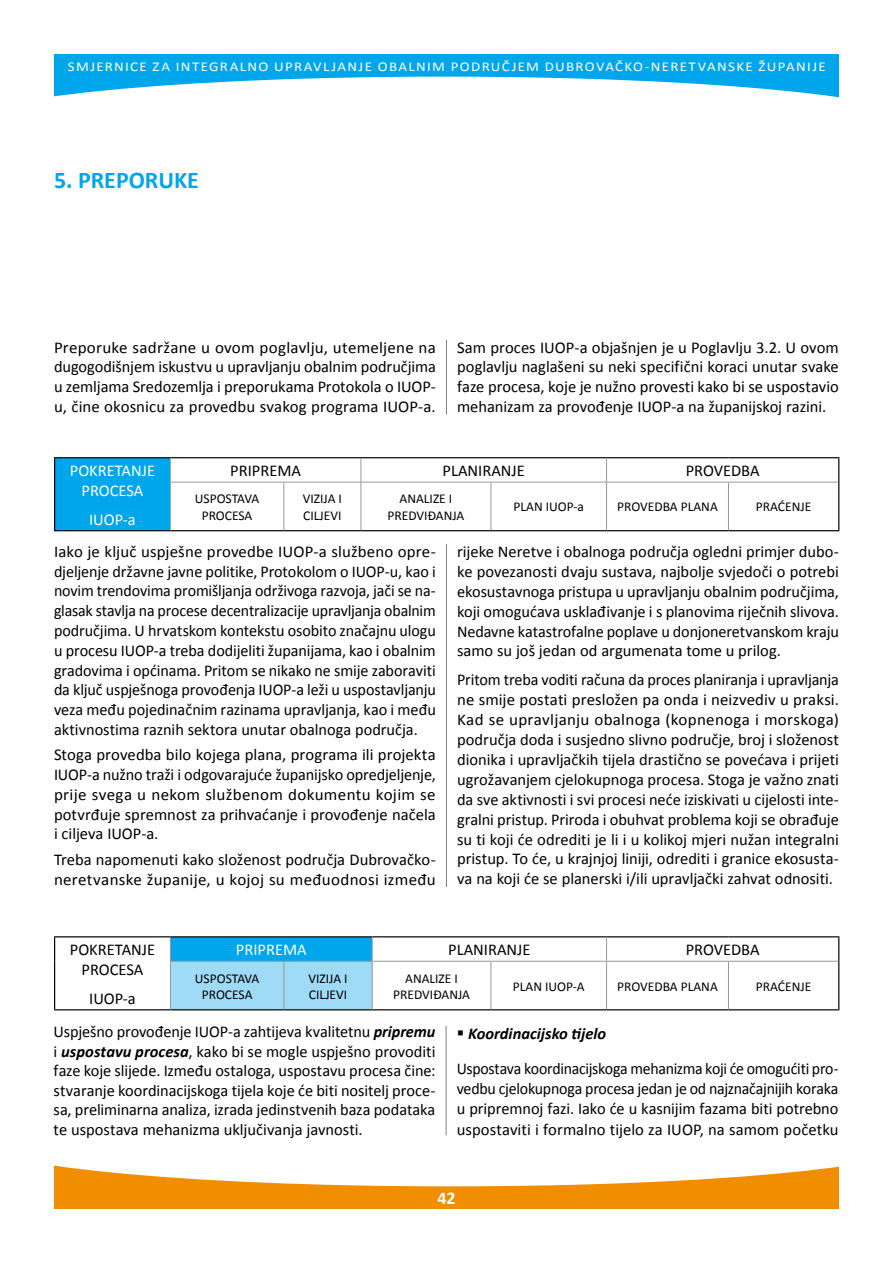
<style>
.page{position:relative;width:893px;height:1263px;background:#fff}
.page>*{position:absolute;margin:0;border:0;box-sizing:border-box;transform-origin:0 0}
.t1{font:700 24px "Calibri";color:#00a6eb}
.t2{font:700 18px "Calibri";color:#fff}
.t3{font:16.5px/19.8px "Calibri";color:#000;text-align:justify}
.t4{font:16.5px/20.2px "Calibri";color:#000;text-align:justify;scale:.96 1}
.t5{font:16.5px/35.1px "Calibri";letter-spacing:-.02em;color:#000;scale:.96 1}
.t6{font:16.5px/19.8px "Calibri";color:#fff;text-align:center}
.t7{font:13.5px/16.2px "Calibri";color:#000;text-align:center}
.t8{font:13.5px "Calibri";letter-spacing:.085em;color:#fff;scale:1.11 1}
.s1{font-weight:700;font-style:italic}
</style>
<div class="page">
<div style="left:54px;top:54px;width:785px;height:75px;background:#00a6eb"></div>
<svg style="left:54px;top:77px;width:785px;height:52px;background:#e3f5fc"></svg>
<div style="left:54px;top:1134px;width:785px;height:75px;background:#f18e00"></div>
<div style="left:54px;top:1091px;width:785px;height:95px;background:#fff"></div>
<hr style="left:446px;top:340px;width:1px;height:75px;background:#818084">
<hr style="left:446px;top:544px;width:1px;height:343px;background:#818084">
<hr style="left:446px;top:1026px;width:1px;height:109px;background:#818084">
<div style="left:55px;top:458px;width:115px;height:73px;background:#00a6eb"></div>
<hr style="left:54px;top:457px;width:116px;height:1px;background:#000">
<svg style="left:54px;top:458px;width:1px;height:24px"></svg>
<hr style="left:54px;top:482px;width:1px;height:48px;background:#000">
<hr style="left:170px;top:457px;width:114px;height:1px;background:#000">
<hr style="left:284px;top:457px;width:77px;height:1px;background:#000">
<hr style="left:361px;top:457px;width:130px;height:1px;background:#000">
<hr style="left:491px;top:457px;width:116px;height:1px;background:#000">
<hr style="left:607px;top:457px;width:121px;height:1px;background:#000">
<hr style="left:728px;top:457px;width:111px;height:1px;background:#000">
<hr style="left:838px;top:482px;width:1px;height:48px;background:#000">
<hr style="left:170px;top:530px;width:114px;height:1px;background:#000">
<hr style="left:284px;top:530px;width:77px;height:1px;background:#000">
<hr style="left:361px;top:530px;width:130px;height:1px;background:#000">
<hr style="left:491px;top:530px;width:116px;height:1px;background:#000">
<hr style="left:607px;top:530px;width:121px;height:1px;background:#000">
<hr style="left:728px;top:530px;width:111px;height:1px;background:#000">
<hr style="left:54px;top:530px;width:116px;height:1px;background:#000">
<svg style="left:170px;top:458px;width:1px;height:24px"></svg>
<svg style="left:361px;top:458px;width:1px;height:24px"></svg>
<svg style="left:606px;top:458px;width:1px;height:24px"></svg>
<hr style="left:170px;top:482px;width:114px;height:1px;background:#98989c">
<hr style="left:170px;top:482px;width:1px;height:48px;background:#98989c">
<hr style="left:284px;top:482px;width:77px;height:1px;background:#98989c">
<hr style="left:283px;top:482px;width:1px;height:48px;background:#98989c">
<hr style="left:361px;top:482px;width:130px;height:1px;background:#98989c">
<hr style="left:361px;top:482px;width:1px;height:48px;background:#98989c">
<hr style="left:491px;top:482px;width:116px;height:1px;background:#98989c">
<hr style="left:491px;top:482px;width:1px;height:48px;background:#98989c">
<hr style="left:607px;top:482px;width:121px;height:1px;background:#98989c">
<hr style="left:606px;top:482px;width:1px;height:48px;background:#98989c">
<hr style="left:728px;top:482px;width:110px;height:1px;background:#98989c">
<hr style="left:728px;top:482px;width:1px;height:48px;background:#98989c">
<svg style="left:838px;top:458px;width:1px;height:24px"></svg>
<hr style="left:54px;top:936px;width:116px;height:1px;background:#000">
<svg style="left:54px;top:937px;width:1px;height:24px"></svg>
<hr style="left:54px;top:961px;width:1px;height:48px;background:#000">
<hr style="left:170px;top:936px;width:114px;height:1px;background:#000">
<hr style="left:284px;top:936px;width:88px;height:1px;background:#000">
<hr style="left:372px;top:936px;width:119px;height:1px;background:#000">
<hr style="left:491px;top:936px;width:116px;height:1px;background:#000">
<hr style="left:607px;top:936px;width:121px;height:1px;background:#000">
<hr style="left:728px;top:936px;width:111px;height:1px;background:#000">
<hr style="left:838px;top:961px;width:1px;height:48px;background:#000">
<hr style="left:372px;top:1009px;width:119px;height:1px;background:#000">
<hr style="left:491px;top:1009px;width:116px;height:1px;background:#000">
<hr style="left:607px;top:1009px;width:121px;height:1px;background:#000">
<hr style="left:728px;top:1009px;width:111px;height:1px;background:#000">
<hr style="left:54px;top:1009px;width:116px;height:1px;background:#000">
<svg style="left:170px;top:937px;width:203px;height:73px;background:#68c4ee"></svg>
<svg style="left:606px;top:937px;width:1px;height:24px"></svg>
<hr style="left:170px;top:961px;width:114px;height:1px;background:#98989c">
<hr style="left:170px;top:961px;width:1px;height:48px;background:#98989c">
<hr style="left:284px;top:961px;width:88px;height:1px;background:#98989c">
<hr style="left:284px;top:961px;width:1px;height:48px;background:#98989c">
<hr style="left:372px;top:961px;width:119px;height:1px;background:#98989c">
<hr style="left:372px;top:961px;width:1px;height:48px;background:#98989c">
<hr style="left:491px;top:961px;width:116px;height:1px;background:#98989c">
<hr style="left:491px;top:961px;width:1px;height:48px;background:#98989c">
<hr style="left:607px;top:961px;width:121px;height:1px;background:#98989c">
<hr style="left:606px;top:961px;width:1px;height:48px;background:#98989c">
<hr style="left:728px;top:961px;width:110px;height:1px;background:#98989c">
<hr style="left:728px;top:961px;width:1px;height:48px;background:#98989c">
<svg style="left:838px;top:937px;width:1px;height:24px"></svg>
<p class="t8" style="left:68px;top:58px;width:684px">SMJERNICE ZA INTEGRALNO UPRAVLJANJE OBALNIM PODRUČJEM DUBROVAČKO-NERETVANSKE ŽUPANIJE</p>
<h1 class="t1" style="left:54px;top:165px;width:147px">5. PREPORUKE</h1>
<p class="t3" style="left:54px;top:337px;width:383px">Preporuke sadržane u ovom poglavlju, utemeljene na dugogodišnjem iskustvu u upravljanju obalnim područjima u zemljama Sredozemlja i preporukama Protokola o IUOP&shy;u, čine okosnicu za provedbu svakog programa IUOP-a.</p>
<p class="t3" style="left:457px;top:337px;width:383px">Sam proces IUOP-a objašnjen je u Poglavlju 3.2. U ovom poglavlju naglašeni su neki specifični koraci unutar svake faze procesa, koje je nužno provesti kako bi se uspostavio mehanizam za provođenje IUOP-a na županijskoj razini.</p>
<p class="t6" style="left:70px;top:461px;width:87px">POKRETANJE<br>PROCESA</p>
<p class="t6" style="left:89px;top:509px;width:48px">IUOP-a</p>
<p class="t3" style="left:230px;top:461px;width:72px">PRIPREMA</p>
<p class="t3" style="left:443px;top:461px;width:84px">PLANIRANJE</p>
<p class="t3" style="left:686px;top:461px;width:75px">PROVEDBA</p>
<p class="t7" style="left:195px;top:491px;width:66px">USPOSTAVA<br>PROCESA</p>
<p class="t7" style="left:303px;top:491px;width:41px;text-align:left">VIZIJA I<br>CILJEVI</p>
<p class="t7" style="left:388px;top:491px;width:78px">ANALIZE I<br>PREDVIĐANJA</p>
<p class="t7" style="left:514px;top:499px;width:72px">PLAN IUOP-a</p>
<p class="t7" style="left:617px;top:499px;width:102px">PROVEDBA PLANA</p>
<p class="t7" style="left:756px;top:499px;width:57px">PRAĆENJE</p>
<p class="t3" style="left:54px;top:541px;width:383px">Iako je ključ uspješne provedbe IUOP-a službeno opre&shy;djeljenje državne javne politike, Protokolom o IUOP-u, kao i novim trendovima promišljanja održivoga razvoja, jači se na&shy;glasak stavlja na procese decentralizacije upravljanja obalnim područjima. U hrvatskom kontekstu osobito značajnu ulogu u procesu IUOP-a treba dodijeliti županijama, kao i obalnim gradovima i općinama. Pritom se nikako ne smije zaboraviti da ključ uspješnoga provođenja IUOP-a leži u uspostavljanju veza među pojedinačnim razinama upravljanja, kao i među aktivnostima raznih sektora unutar obalnoga područja.</p>
<p class="t3" style="left:54px;top:745px;width:383px">Stoga provedba bilo kojega plana, programa ili projekta IUOP-a nužno traži i odgovarajuće županijsko opredjeljenje, prije svega u nekom službenom dokumentu kojim se potvrđuje spremnost za prihvaćanje i provođenje načela i ciljeva IUOP-a.</p>
<p class="t3" style="left:54px;top:849px;width:383px">Treba napomenuti kako složenost područja Dubrovačko&shy;neretvanske županije, u kojoj su međuodnosi između</p>
<p class="t3" style="left:457px;top:541px;width:383px">rijeke Neretve i obalnoga područja ogledni primjer dubo&shy;ke povezanosti dvaju sustava, najbolje svjedoči o potrebi ekosustavnoga pristupa u upravljanju obalnim područjima, koji omogućava usklađivanje i s planovima riječnih slivova.<br>Nedavne katastrofalne poplave u donjoneretvanskom kraju samo su još jedan od argumenata tome u prilog.</p>
<p class="t3" style="left:457px;top:669px;width:383px">Pritom treba voditi računa da proces planiranja i upravljanja ne smije postati presložen pa onda i neizvediv u praksi.<br>Kad se upravljanju obalnoga (kopnenoga i morskoga) područja doda i susjedno slivno područje, broj i složenost dionika i upravljačkih tijela drastično se povećava i prijeti ugrožavanjem cjelokupnoga procesa. Stoga je važno znati da sve aktivnosti i svi procesi neće iziskivati u cijelosti inte&shy;gralni pristup. Priroda i obuhvat problema koji se obrađuje su ti koji će odrediti je li i u kolikoj mjeri nužan integralni pristup. To će, u krajnjoj liniji, odrediti i granice ekosusta&shy;va na koji će se planerski i/ili upravljački zahvat odnositi.</p>
<p class="t3" style="left:70px;top:940px;width:87px;text-align:center">POKRETANJE<br>PROCESA</p>
<p class="t3" style="left:89px;top:988px;width:48px">IUOP-a</p>
<p class="t6" style="left:236px;top:940px;width:72px">PRIPREMA</p>
<p class="t3" style="left:448px;top:940px;width:84px">PLANIRANJE</p>
<p class="t3" style="left:686px;top:940px;width:75px">PROVEDBA</p>
<p class="t7" style="left:195px;top:970px;width:66px">USPOSTAVA<br>PROCESA</p>
<p class="t7" style="left:309px;top:970px;width:41px;text-align:left">VIZIJA I<br>CILJEVI</p>
<p class="t7" style="left:393px;top:970px;width:78px">ANALIZE I<br>PREDVIĐANJA</p>
<p class="t7" style="left:513px;top:978px;width:73px">PLAN IUOP-A</p>
<p class="t7" style="left:617px;top:978px;width:102px">PROVEDBA PLANA</p>
<p class="t7" style="left:756px;top:978px;width:57px">PRAĆENJE</p>
<p class="t3" style="left:54px;top:1022px;width:383px">Uspješno provođenje IUOP-a zahtijeva kvalitetnu <span class="s1">pripremu </span>i <span class="s1">uspostavu procesa</span>, kako bi se mogle uspješno provoditi faze koje slijede. Između ostaloga, uspostavu procesa čine: stvaranje koordinacijskoga tijela koje će biti nositelj proce&shy;sa, preliminarna analiza, izrada jedinstvenih baza podataka te uspostava mehanizma uključivanja javnosti.</p>
<p class="t5" style="left:457px;top:1016px;width:399px">▪ <span class="s1">Koordinacijsko tijelo<br></span>Uspostava koordinacijskoga mehanizma koji će omogućiti pro-</p>
<p class="t4" style="left:457px;top:1078px;width:399px">vedbu cjelokupnoga procesa jedan je od najznačajnijih koraka u pripremnoj fazi. Iako će u kasnijim fazama biti potrebno uspostaviti i formalno tijelo za IUOP, na samom početku</p>
<p class="t2" style="left:437px;top:1187px;width:20px">42</p>
</div>
